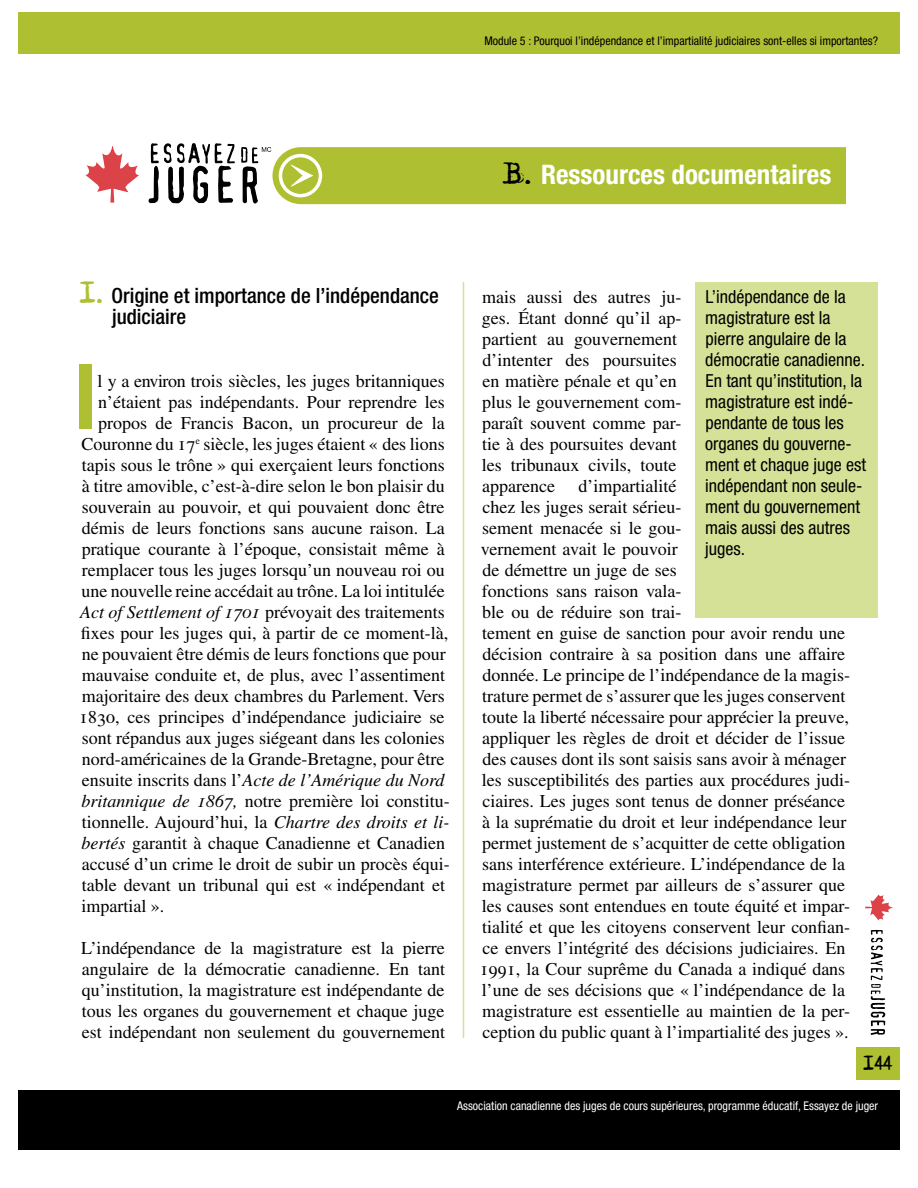
<style>
.page{position:relative;width:918px;height:1188px;background:#fff}
.page>*{position:absolute;margin:0;border:0;box-sizing:border-box;transform-origin:0 0}
.t1{font:700 condensed 89.7px "Helvetica Neue Std";color:#aec032}
.t2{font:700 condensed 27px "Helvetica Neue Std";color:#fff}
.t3{font:500 condensed 21px/21px "Helvetica Neue Std";color:#000}
.t4{font:18px/21px "Times LT Std";color:#000}
.t5{font:condensed 18px/21px "Helvetica Neue Std";color:#000}
.t6{font:italic 18px "Times LT Std";color:#000}
.t7{font:18px "Adler accent";color:#000}
.t8{font:condensed 12px "Helvetica Neue Std";color:#000}
.t9{font:condensed 12px "Helvetica Neue Std";color:#fff}
.s1{font-family:"Adler accent";font-weight:400;font-stretch:normal;color:#000}
.s2{font-family:"Adler accent";font-weight:400;font-stretch:normal;font-size:27px;color:#aec032}
.s3{font-style:italic}
.s4{font-style:normal}
</style>
<div class="page">
<div style="left:18px;top:12px;width:882px;height:42px;background:#aec032"></div>
<div style="left:18px;top:1090px;width:882px;height:60px;background:#000"></div>
<div style="left:856px;top:1047px;width:44px;height:33px;background:#aec032"></div>
<svg style="left:865px;top:894px;width:28px;height:27px"></svg>
<svg style="left:871px;top:930px;width:14px;height:105px"></svg>
<hr style="left:463px;top:282px;width:1px;height:756px;background:#d5e196">
<svg style="left:86px;top:146px;width:53px;height:57px"></svg>
<svg style="left:148px;top:143px;width:87px;height:60px"></svg>
<svg style="left:241px;top:147px;width:605px;height:57px;background:#b0c13e"></svg>
<div style="left:695px;top:282px;width:183px;height:336px;background:#d5e196"></div>
<p class="t8" style="left:484px;top:34px;width:395px">Module 5 : Pourquoi l’indépendance et l’impartialité judiciaires sont-elles si importantes?</p>
<h2 class="t2" style="left:503px;top:158px;width:330px"><span class="s1">B.</span> Ressources documentaires</h2>
<p class="t3" style="left:112px;top:285px;width:328px;text-indent:-32px"><span class="s2">1.</span> Origine et importance de l’indépendance judiciaire</p>
<h1 class="t1" style="left:74px;top:343px;width:25px">I</h1>
<p class="t4" style="left:98px;top:370px;width:349px">l y a environ trois siècles, les juges britanniques</p>
<p class="t4" style="left:98px;top:391px;width:348px">n’étaient pas indépendants. Pour reprendre les</p>
<p class="t4" style="left:98px;top:412px;width:348px">propos de Francis Bacon, un procureur de la</p>
<p class="t4" style="left:81px;top:433px;width:365px">Couronne du 17<sup>e</sup> siècle, les juges étaient « des lions</p>
<p class="t4" style="left:82px;top:454px;width:365px">tapis sous le trône » qui exerçaient leurs fonctions</p>
<p class="t4" style="left:82px;top:475px;width:365px">à titre amovible, c’est-à-dire selon le bon plaisir du</p>
<p class="t4" style="left:82px;top:496px;width:364px">souverain au pouvoir, et qui pouvaient donc être</p>
<p class="t4" style="left:82px;top:517px;width:364px">démis de leurs fonctions sans aucune raison. La</p>
<p class="t4" style="left:82px;top:538px;width:365px">pratique courante à l’époque, consistait même à</p>
<p class="t4" style="left:82px;top:559px;width:364px">remplacer tous les juges lorsqu’un nouveau roi ou</p>
<p class="t4" style="left:82px;top:580px;width:365px">une nouvelle reine accédait au trône. La loi intitulée</p>
<p class="t4" style="left:80px;top:601px;width:366px"><span class="s3">Act of Settlement of 1701</span> prévoyait des traitements</p>
<p class="t4" style="left:81px;top:622px;width:369px">fixes pour les juges qui, à partir de ce moment-là,</p>
<p class="t4" style="left:82px;top:643px;width:366px">ne pouvaient être démis de leurs fonctions que pour</p>
<p class="t4" style="left:82px;top:664px;width:365px">mauvaise conduite et, de plus, avec l’assentiment</p>
<p class="t4" style="left:82px;top:685px;width:365px">majoritaire des deux chambres du Parlement. Vers</p>
<p class="t4" style="left:79px;top:706px;width:367px">1830, ces principes d’indépendance judiciaire se</p>
<p class="t4" style="left:82px;top:727px;width:365px">sont répandus aux juges siégeant dans les colonies</p>
<p class="t4" style="left:82px;top:748px;width:364px">nord-américaines de la Grande-Bretagne, pour être</p>
<p class="t6" style="left:82px;top:770px;width:364px"><span class="s4">ensuite inscrits dans l’</span>Acte de l’Amérique du Nord</p>
<p class="t4" style="left:82px;top:790px;width:370px"><span class="s3">britannique de 1867,</span> notre première loi constitu-</p>
<p class="t4" style="left:82px;top:811px;width:369px">tionnelle. Aujourd’hui, la <span class="s3">Chartre des droits et li-</span></p>
<p class="t4" style="left:82px;top:832px;width:365px"><span class="s3">bertés</span> garantit à chaque Canadienne et Canadien</p>
<p class="t4" style="left:82px;top:853px;width:369px">accusé d’un crime le droit de subir un procès équi-</p>
<p class="t4" style="left:82px;top:874px;width:365px">table devant un tribunal qui est « indépendant et</p>
<p class="t4" style="left:81px;top:895px;width:84px">impartial ».</p>
<p class="t4" style="left:81px;top:937px;width:365px;text-align:justify">L’indépendance de la magistrature est la pierre angulaire de la démocratie canadienne. En tant qu’institution, la magistrature est indépendante de tous les organes du gouvernement et chaque juge est indépendant non seulement du gouvernement</p>
<p class="t5" style="left:705px;top:286px;width:163px">L’indépendance de la magistrature est la pierre angulaire de la démocratie canadienne.<br>En tant qu’institution, la magistrature est indé&shy;pendante de tous les organes du gouverne&shy;ment et chaque juge est indépendant non seule&shy;ment du gouvernement mais aussi des autres juges.</p>
<p class="t4" style="left:482px;top:286px;width:201px">mais aussi des autres ju&shy;ges. Étant donné qu’il ap&shy;partient au gouvernement d’intenter des poursuites en matière pénale et qu’en plus le gouvernement com&shy;paraît souvent comme par&shy;tie à des poursuites devant les tribunaux civils, toute apparence</p>
<p class="t4" style="left:480px;top:475px;width:372px;text-indent:99px">d’impartialité<br>chez les juges serait sérieu-<br>sement menacée si le gou-<br>vernement avait le pouvoir<br>de démettre un juge de ses<br>fonctions sans raison vala-<br>ble ou de réduire son trai-<br>tement en guise de sanction pour avoir rendu une décision contraire à sa position dans une affaire donnée. Le principe de l’indépendance de la magis&shy;trature permet de s’assurer que les juges conservent toute la liberté nécessaire pour apprécier la preuve, appliquer les règles de droit et décider de l’issue des causes dont ils sont saisis sans avoir à ménager les susceptibilités des parties aux procédures judi&shy;ciaires. Les juges sont tenus de donner préséance à la suprématie du droit et leur indépendance leur permet justement de s’acquitter de cette obligation sans interférence extérieure. L’indépendance de la magistrature permet par ailleurs de s’assurer que les causes sont entendues en toute équité et impar&shy;tialité et que les citoyens conservent leur confian&shy;ce envers l’intégrité des décisions judiciaires. En 1991, la Cour suprême du Canada a indiqué dans l’une de ses décisions que « l’indépendance de la magistrature est essentielle au maintien de la per&shy;ception du public quant à l’impartialité des juges ».</p>
<p class="t7" style="left:864px;top:1055px;width:11px">144</p>
<p class="t9" style="left:457px;top:1099px;width:423px">Association canadienne des juges de cours supérieures, programme éducatif, Essayez de juger</p>
</div>
